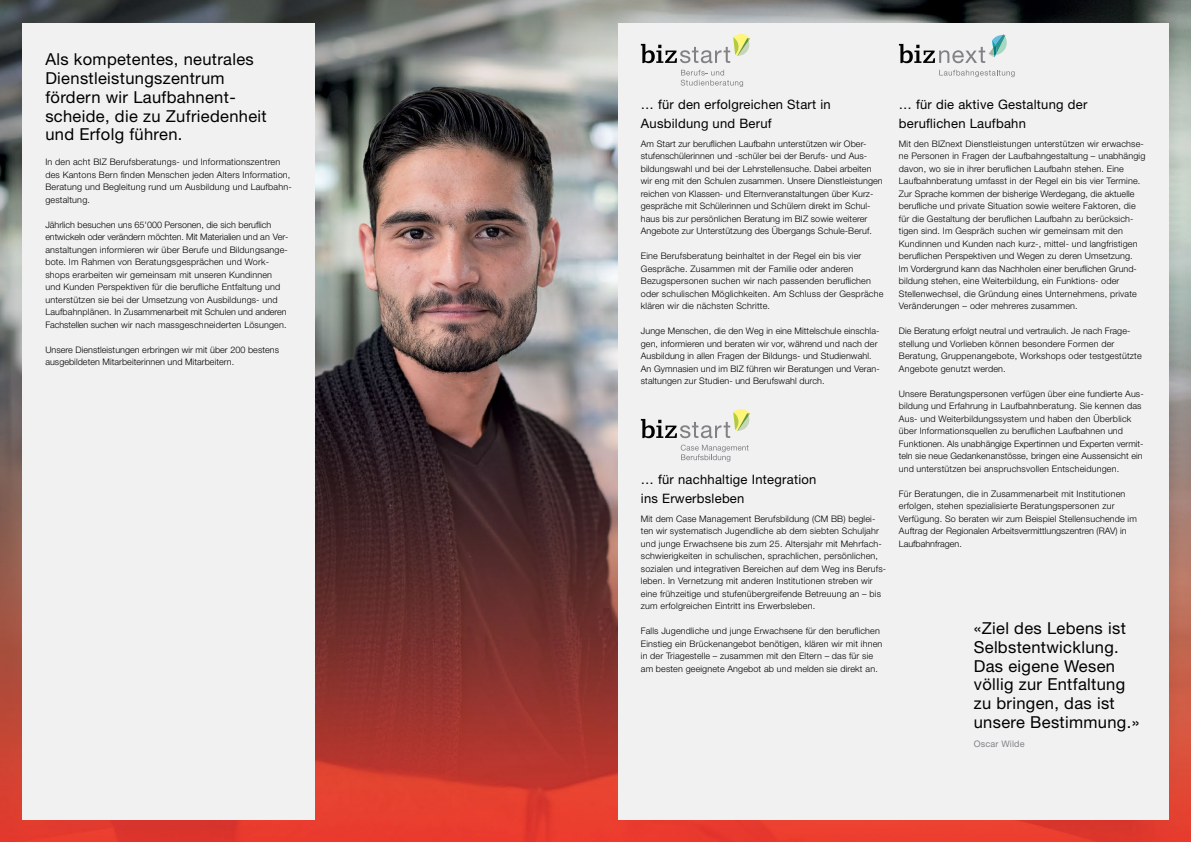
<style>
.page{position:relative;width:1191px;height:842px;background:#fff}
.page>*{position:absolute;margin:0;border:0;box-sizing:border-box;transform-origin:0 0}
.t1{font:16.5px/18.7px "Helvetica Neue LT Std";letter-spacing:.02em;color:#000}
.t2{font:13px/18.7px "Helvetica Neue LT Std";letter-spacing:.02em;color:#000}
.t3{font:300 9px/12.5px "Helvetica Neue LT Std";letter-spacing:.015em;color:#000}
.t4{font:9px "Helvetica Neue LT Std";letter-spacing:.02em;color:#808285}
</style>
<div class="page">
<img style="left:0;top:0;width:1191px;height:842px">
<div style="left:618px;top:23px;width:550px;height:796px;background:#f1f1f2"></div>
<div style="left:23px;top:23px;width:292px;height:796px;background:#f1f1f2"></div>
<svg style="left:680px;top:70px;width:63px;height:17px"></svg>
<svg style="left:641px;top:34px;width:109px;height:29px"></svg>
<svg style="left:939px;top:70px;width:75px;height:7px"></svg>
<svg style="left:899px;top:34px;width:107px;height:29px"></svg>
<svg style="left:680px;top:445px;width:68px;height:17px"></svg>
<svg style="left:641px;top:409px;width:109px;height:29px"></svg>
<h1 class="t1" style="left:45px;top:50px;width:223px">Als kompetentes, neutrales<br>Dienstleistungszentrum fördern wir Laufbahnent&shy;scheide, die zu Zufriedenheit und Erfolg führen.</h1>
<p class="t3" style="left:45px;top:156px;width:247px">In den acht BIZ Berufsberatungs- und Informationszentren des Kantons Bern finden Menschen jeden Alters Information, Beratung und Begleitung rund um Ausbildung und Laufbahn&shy;gestaltung.</p>
<p class="t3" style="left:45px;top:218px;width:245px">Jährlich besuchen uns 65'000 Personen, die sich beruflich entwickeln oder verändern möchten. Mit Materialien und an Ver&shy;anstaltungen informieren wir über Berufe und Bildungsange&shy;bote. Im Rahmen von Beratungsgesprächen und Work&shy;shops erarbeiten wir gemeinsam mit unseren Kundinnen und Kunden Perspektiven für die berufliche Entfaltung und unterstützen sie bei der Umsetzung von Ausbildungs- und Laufbahnplänen. In Zusammenarbeit mit Schulen und anderen Fachstellen suchen wir nach massgeschneiderten Lösungen.</p>
<p class="t3" style="left:45px;top:343px;width:235px">Unsere Dienstleistungen erbringen wir mit über 200 bestens ausgebildeten Mitarbeiterinnen und Mitarbeitern.</p>
<h2 class="t2" style="left:641px;top:95px;width:191px">… für den erfolgreichen Start in<br>Ausbildung und Beruf</h2>
<p class="t3" style="left:641px;top:137px;width:243px">Am Start zur beruflichen Laufbahn unterstützen wir Ober&shy;stufenschülerinnen und -schüler bei der Berufs- und Aus&shy;bildungswahl und bei der Lehrstellensuche. Dabei arbeiten wir eng mit den Schulen zusammen. Unsere Dienstleistungen reichen von Klassen- und Elternveranstaltungen über Kurz&shy;gespräche mit Schülerinnen und Schülern direkt im Schul&shy;haus bis zur persönlichen Beratung im BIZ sowie weiterer Angebote zur Unterstützung des Übergangs Schule-Beruf.</p>
<p class="t3" style="left:641px;top:249px;width:244px">Eine Berufsberatung beinhaltet in der Regel ein bis vier Gespräche. Zusammen mit der Familie oder anderen Bezugspersonen suchen wir nach passenden beruflichen oder schulischen Möglichkeiten. Am Schluss der Gespräche klären wir die nächsten Schritte.</p>
<p class="t3" style="left:641px;top:324px;width:240px">Junge Menschen, die den Weg in eine Mittelschule einschla&shy;gen, informieren und beraten wir vor, während und nach der Ausbildung in allen Fragen der Bildungs- und Studienwahl.<br>An Gymnasien und im BIZ führen wir Beratungen und Veran&shy;staltungen zur Studien- und Berufswahl durch.</p>
<h2 class="t2" style="left:641px;top:470px;width:177px">… für nachhaltige Integration ins Erwerbsleben</h2>
<p class="t3" style="left:641px;top:512px;width:246px">Mit dem Case Management Berufsbildung (CM BB) beglei&shy;ten wir systematisch Jugendliche ab dem siebten Schuljahr und junge Erwachsene bis zum 25. Altersjahr mit Mehrfach&shy;schwierigkeiten in schulischen, sprachlichen, persönlichen, sozialen und integrativen Bereichen auf dem Weg ins Berufs&shy;leben. In Vernetzung mit anderen Institutionen streben wir eine frühzeitige und stufenübergreifende Betreuung an – bis zum erfolgreichen Eintritt ins Erwerbsleben.</p>
<p class="t3" style="left:641px;top:624px;width:243px">Falls Jugendliche und junge Erwachsene für den beruflichen Einstieg ein Brückenangebot benötigen, klären wir mit ihnen in der Triagestelle – zusammen mit den Eltern – das für sie am besten geeignete Angebot ab und melden sie direkt an.</p>
<h2 class="t2" style="left:899px;top:95px;width:190px">… für die aktive Gestaltung der berufichen Laufbahn</h2>
<p class="t3" style="left:899px;top:137px;width:248px">Mit den BIZnext Dienstleistungen unterstützen wir erwachse&shy;ne Personen in Fragen der Laufbahngestaltung – unabhängig davon, wo sie in ihrer beruflichen Laufbahn stehen. Eine Laufbahnberatung umfasst in der Regel ein bis vier Termine.<br>Zur Sprache kommen der bisherige Werdegang, die aktuelle berufliche und private Situation sowie weitere Faktoren, die für die Gestaltung der beruflichen Laufbahn zu berücksich&shy;tigen sind. Im Gespräch suchen wir gemeinsam mit den Kundinnen und Kunden nach kurz-, mittel- und langfristigen beruflichen Perspektiven und Wegen zu deren Umsetzung.<br>Im Vordergrund kann das Nachholen einer beruflichen Grund&shy;bildung stehen, eine Weiterbildung, ein Funktions- oder Stellenwechsel, die Gründung eines Unternehmens, private Veränderungen – oder mehreres zusammen.</p>
<p class="t3" style="left:899px;top:324px;width:244px">Die Beratung erfolgt neutral und vertraulich. Je nach Frage&shy;stellung und Vorlieben können besondere Formen der Beratung, Gruppenangebote, Workshops oder testgestützte Angebote genutzt werden.</p>
<p class="t3" style="left:899px;top:387px;width:246px">Unsere Beratungspersonen verfügen über eine fundierte Aus&shy;bildung und Erfahrung in Laufbahnberatung. Sie kennen das Aus- und Weiterbildungssystem und haben den Überblick über Informationsquellen zu beruflichen Laufbahnen und Funktionen. Als unabhängige Expertinnen und Experten vermit&shy;teln sie neue Gedankenanstösse, bringen eine Aussensicht ein und unterstützen bei anspruchsvollen Entscheidungen.</p>
<p class="t3" style="left:899px;top:487px;width:239px">Für Beratungen, die in Zusammenarbeit mit Institutionen erfolgen, stehen spezialisierte Beratungspersonen zur Verfügung. So beraten wir zum Beispiel Stellensuchende im Auftrag der Regionalen Arbeitsvermittlungszentren (RAV) in Laufbahnfragen.</p>
<h1 class="t1" style="left:973px;top:619px;width:167px">«Ziel des Lebens ist<br>Selbstentwicklung.<br>Das eigene Wesen völlig zur Entfaltung zu bringen, das ist unsere Bestimmung.»</h1>
<p class="t4" style="left:973px;top:738px;width:52px">Oscar Wilde</p>
</div>
